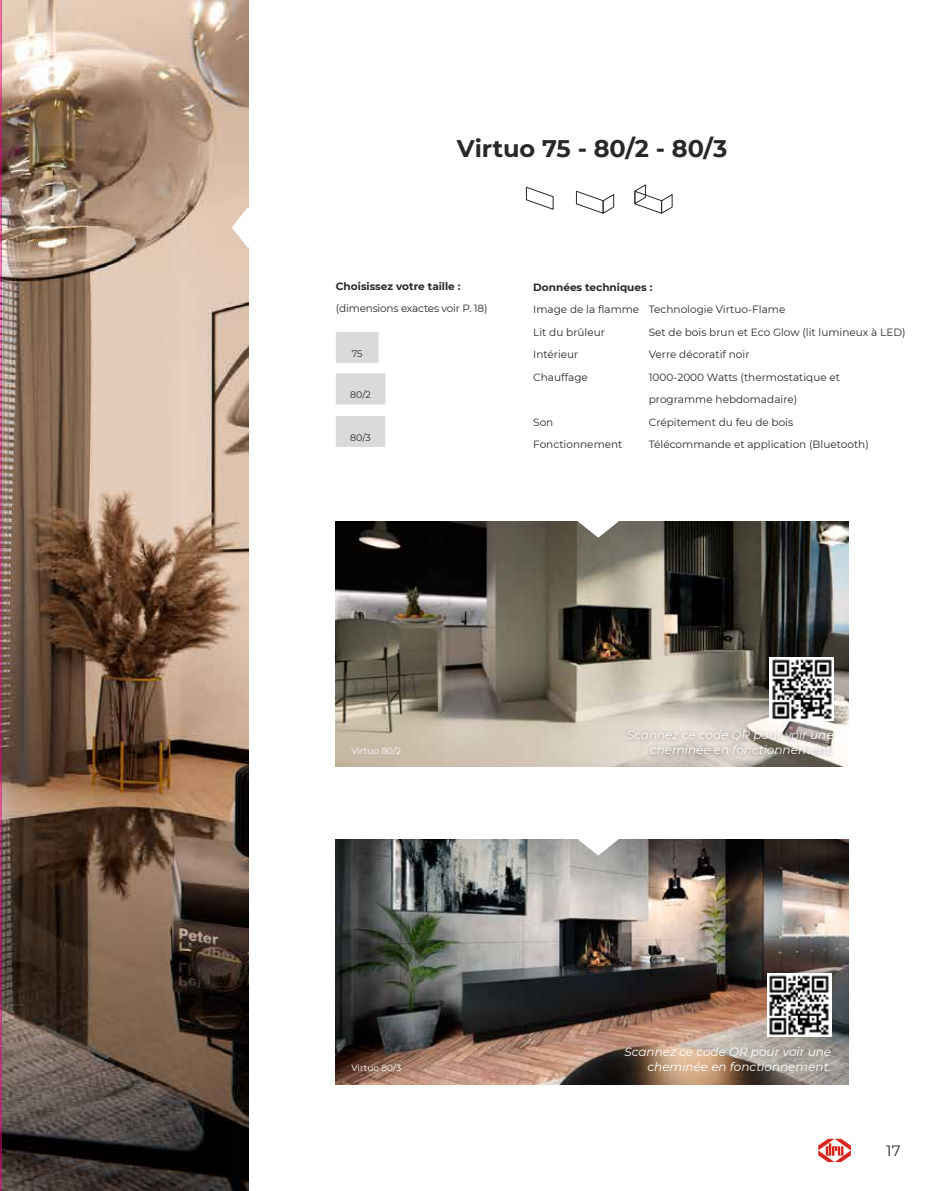
<style>
.page{position:relative;width:936px;height:1191px;background:#fff}
.page>*{position:absolute;margin:0;border:0;box-sizing:border-box;transform-origin:0 0}
.t1{font:700 24px "Montserrat";color:#282827}
.t2{font:15px "Montserrat";color:#282827}
.t3{font:italic 12px/15px "Montserrat";color:#fff;text-align:right}
.t4{font:10.5px/22.5px "Montserrat";color:#282827}
.t5{font:700 10.5px "Montserrat";color:#282827}
.t6{font:10.5px "Montserrat";letter-spacing:-.02em;color:#282827}
.t7{font:9.45px "Montserrat";color:#282827}
.t8{font:9px "Montserrat";color:#fff}
</style>
<div class="page">
<svg style="left:818px;top:1138px;width:32px;height:24px"></svg>
<img style="left:0;top:0;width:248px;height:1191px">
<svg style="left:232px;top:207px;width:17px;height:41px"></svg>
<img style="left:335px;top:839px;width:513px;height:245px">
<div style="left:336px;top:332px;width:42px;height:31px;background:#dadada"></div>
<div style="left:336px;top:373px;width:49px;height:31px;background:#dadada;border:1px solid #dadada"></div>
<div style="left:336px;top:416px;width:49px;height:31px;background:#dadada"></div>
<svg style="left:525px;top:186px;width:29px;height:24px"></svg>
<svg style="left:634px;top:184px;width:39px;height:30px"></svg>
<svg style="left:575px;top:190px;width:40px;height:24px"></svg>
<img style="left:767px;top:973px;width:64px;height:64px">
<img style="left:335px;top:521px;width:513px;height:245px">
<div style="left:622px;top:726px;width:215px;height:33px;background:#000;opacity:.4"></div>
<img style="left:769px;top:657px;width:64px;height:64px">
<svg style="left:577px;top:521px;width:41px;height:16px"></svg>
<svg style="left:577px;top:839px;width:41px;height:16px"></svg>
<hr style="left:1px;top:0;width:1px;height:1191px;background:#e5007d">
<h1 class="t1" style="left:457px;top:136px;width:272px">Virtuo 75 - 80/2 - 80/3</h1>
<p class="t5" style="left:336px;top:281px;width:126px">Choisissez votre taille :</p>
<p class="t6" style="left:336px;top:303px;width:153px">(dimensions exactes voir P. 18)</p>
<p class="t7" style="left:351px;top:348px;width:12px">75</p>
<p class="t7" style="left:350px;top:390px;width:22px">80/2</p>
<p class="t7" style="left:350px;top:432px;width:22px">80/3</p>
<p class="t5" style="left:533px;top:282px;width:121px">Données techniques :</p>
<p class="t4" style="left:533px;top:298px;width:253px">Image de la flamme Technologie Virtuo-Flame<br>Lit du brûleur</p>
<p class="t4" style="left:648px;top:321px;width:258px">Set de bois brun et Eco Glow (lit lumineux à LED)</p>
<p class="t4" style="left:533px;top:343px;width:47px">Intérieur</p>
<p class="t4" style="left:648px;top:343px;width:102px">Verre décoratif noir</p>
<p class="t4" style="left:533px;top:366px;width:56px">Chauffage</p>
<p class="t4" style="left:648px;top:366px;width:193px">1000-2000 Watts (thermostatique et programme hebdomadaire)</p>
<p class="t4" style="left:533px;top:411px;width:22px">Son</p>
<p class="t4" style="left:648px;top:411px;width:146px">Crépitement du feu de bois</p>
<p class="t4" style="left:533px;top:433px;width:91px">Fonctionnement</p>
<p class="t4" style="left:648px;top:433px;width:221px">Télécommande et application (Bluetooth)</p>
<p class="t3" style="left:626px;top:728px;width:208px">Scannez ce code QR pour voir une</p>
<p class="t8" style="left:351px;top:746px;width:51px">Virtuo 80/2</p>
<p class="t3" style="left:650px;top:743px;width:185px">cheminée en fonctionnement.</p>
<p class="t8" style="left:351px;top:1063px;width:51px">Virtuo 80/3</p>
<p class="t3" style="left:624px;top:1045px;width:208px">Scannez ce code QR pour voir une cheminée en fonctionnement.</p>
<h2 class="t2" style="left:886px;top:1142px;width:16px">17</h2>
</div>
